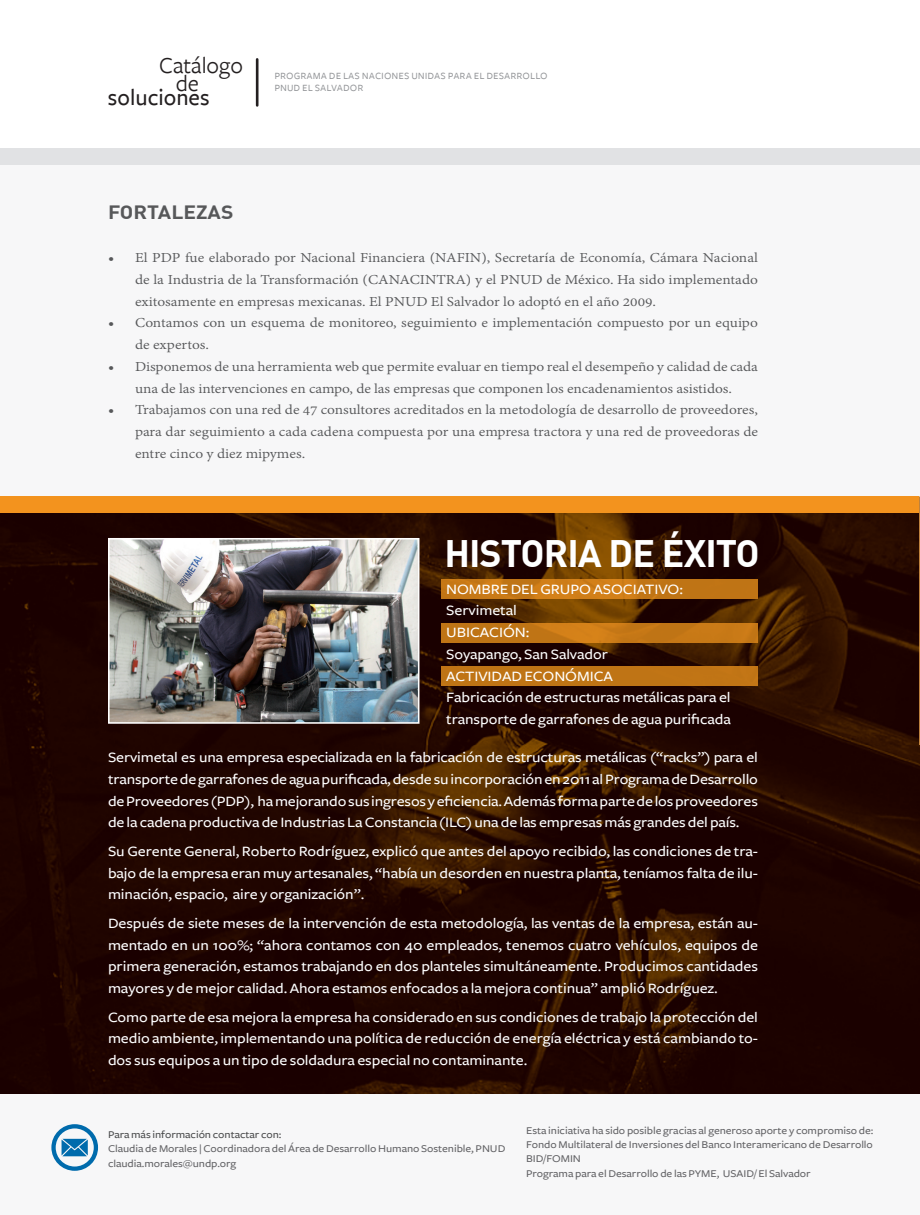
<style>
.page{position:relative;width:920px;height:1215px;background:#fff}
.page>*{position:absolute;margin:0;border:0;box-sizing:border-box;transform-origin:0 0}
.t1{font:700 37.5px "DIN Pro";letter-spacing:-.025em;color:#fff}
.t2{font:23.7px/18.1px "Freight Sans";color:#231f20}
.t3{font:500 23.7px "Freight Sans";color:#231f20}
.t4{font:700 18.9px "DIN Pro";color:#57585a;scale:1.11 1}
.t5{font:500 14.85px/21.8px "Freight Sans";letter-spacing:-.005em;color:#fff;text-align:justify;scale:1.11 1}
.t6{font:14.85px/21.8px "Adobe Devanagari";letter-spacing:-.005em;color:#57585a;text-align:justify;scale:1.11 1}
.t7{font:13.2px/11.9px "Freight Sans Book SC";color:#939598}
.t8{font:500 10.8px/14.4px "Freight Sans";letter-spacing:-.005em;color:#636366;scale:1.11 1}
.t9{font:500 10.8px "Freight Sans";letter-spacing:-.005em;color:#4b4c4d;scale:1.11 1}
</style>
<div class="page">
<div style="left:1px;top:148px;width:919px;height:1067px;background:#f7f7f8"></div>
<hr style="left:0;top:496px;width:1px;height:598px;background:#f3931e">
<img style="left:1px;top:513px;width:918px;height:581px">
<img style="left:111px;top:541px;width:305px;height:180px">
<div style="left:108px;top:538px;width:311px;height:186px;border:2px solid #fff"></div>
<img style="left:441px;top:580px;width:317px;height:18px">
<img style="left:441px;top:624px;width:317px;height:19px">
<div style="left:441px;top:667px;width:317px;height:19px;background:#bf7415"></div>
<hr style="left:256px;top:59px;width:2px;height:46px;background:#231f20">
<div style="left:1px;top:148px;width:919px;height:17px;background:#e1e2e4"></div>
<svg style="left:62px;top:1139px;width:26px;height:17px"></svg>
<div style="left:51px;top:1124px;width:47px;height:47px;border:4px solid #006bac;border-radius:50%"></div>
<div style="left:1px;top:497px;width:918px;height:16px;background:#f3931e"></div>
<h2 class="t2" style="left:176px;top:57px;width:69px;text-indent:-17px">Catálogo de</h2>
<h2 class="t3" style="left:108px;top:84px;width:103px">soluciones</h2>
<p class="t7" style="left:274px;top:69px;width:275px">programa de las naciones unidas para el desarrollo pnud el salvador</p>
<p class="t4" style="left:108px;top:199px;width:115px">FORTALEZAS</p>
<p class="t6" style="left:135px;top:248px;width:563px;text-indent:-27px">• El PDP fue elaborado por Nacional Financiera (NAFIN), Secretaría de Economía, Cámara Nacional de la Industria de la Transformación (CANACINTRA) y el PNUD de México. Ha sido implementado exitosamente en empresas mexicanas. El PNUD El Salvador lo adoptó en el año 2009.</p>
<p class="t6" style="left:135px;top:313px;width:563px;text-indent:-27px">• Contamos con un esquema de monitoreo, seguimiento e implementación compuesto por un equipo de expertos.</p>
<p class="t6" style="left:108px;top:357px;width:587px;text-align:center">• Disponemos de una herramienta web que permite evaluar en tiempo real el desempeño y calidad de cada una de las intervenciones en campo, de las empresas que componen los encadenamientos asistidos.</p>
<p class="t6" style="left:135px;top:400px;width:563px;text-indent:-27px">• Trabajamos con una red de 47 consultores acreditados en la metodología de desarrollo de proveedores, para dar seguimiento a cada cadena compuesta por una empresa tractora y una red de proveedoras de entre cinco y diez mipymes.</p>
<h1 class="t1" style="left:444px;top:528px;width:317px">HISTORIA DE ÉXITO</h1>
<p class="t5" style="left:446px;top:578px;width:258px;text-align:left">NOMBRE DEL GRUPO ASOCIATIVO:<br>Servimetal<br>UBICACIÓN:<br>Soyapango, San Salvador<br>ACTIVIDAD ECONÓMICA<br>Fabricación de estructuras metálicas para el transporte de garrafones de agua purificada</p>
<p class="t5" style="left:108px;top:747px;width:587px">Servimetal es una empresa especializada en la fabricación de estructuras metálicas (“racks”) para el transporte de garrafones de agua purificada, desde su incorporación en 2011 al Programa de Desarrollo de Proveedores (PDP), ha mejorando sus ingresos y eficiencia. Además forma parte de los proveedores de la cadena productiva de Industrias La Constancia (ILC) una de las empresas más grandes del país.</p>
<p class="t5" style="left:108px;top:840px;width:587px">Su Gerente General, Roberto Rodríguez, explicó que antes del apoyo recibido, las condiciones de tra&shy;bajo de la empresa eran muy artesanales, “había un desorden en nuestra planta, teníamos falta de ilu&shy;minación, espacio, aire y organización”.</p>
<p class="t5" style="left:108px;top:912px;width:587px">Después de siete meses de la intervención de esta metodología, las ventas de la empresa, están au&shy;mentado en un 100%; “ahora contamos con 40 empleados, tenemos cuatro vehículos, equipos de primera generación, estamos trabajando en dos planteles simultáneamente. Producimos cantidades mayores y de mejor calidad. Ahora estamos enfocados a la mejora continua” amplió Rodríguez.</p>
<p class="t5" style="left:108px;top:1006px;width:587px">Como parte de esa mejora la empresa ha considerado en sus condiciones de trabajo la protección del medio ambiente, implementando una política de reducción de energía eléctrica y está cambiando to&shy;dos sus equipos a un tipo de soldadura especial no contaminante.</p>
<p class="t9" style="left:108px;top:1128px;width:158px">Para más información contactar con:</p>
<p class="t8" style="left:108px;top:1142px;width:359px">Claudia de Morales | Coordinadora del Área de Desarrollo Humano Sostenible, PNUD claudia.morales@undp.org</p>
<p class="t8" style="left:526px;top:1123px;width:314px">Esta iniciativa ha sido posible gracias al generoso aporte y compromiso de:<br>Fondo Multilateral de Inversiones del Banco Interamericano de Desarrollo BID/FOMIN<br>Programa para el Desarrollo de las PYME, USAID/ El Salvador</p>
</div>
